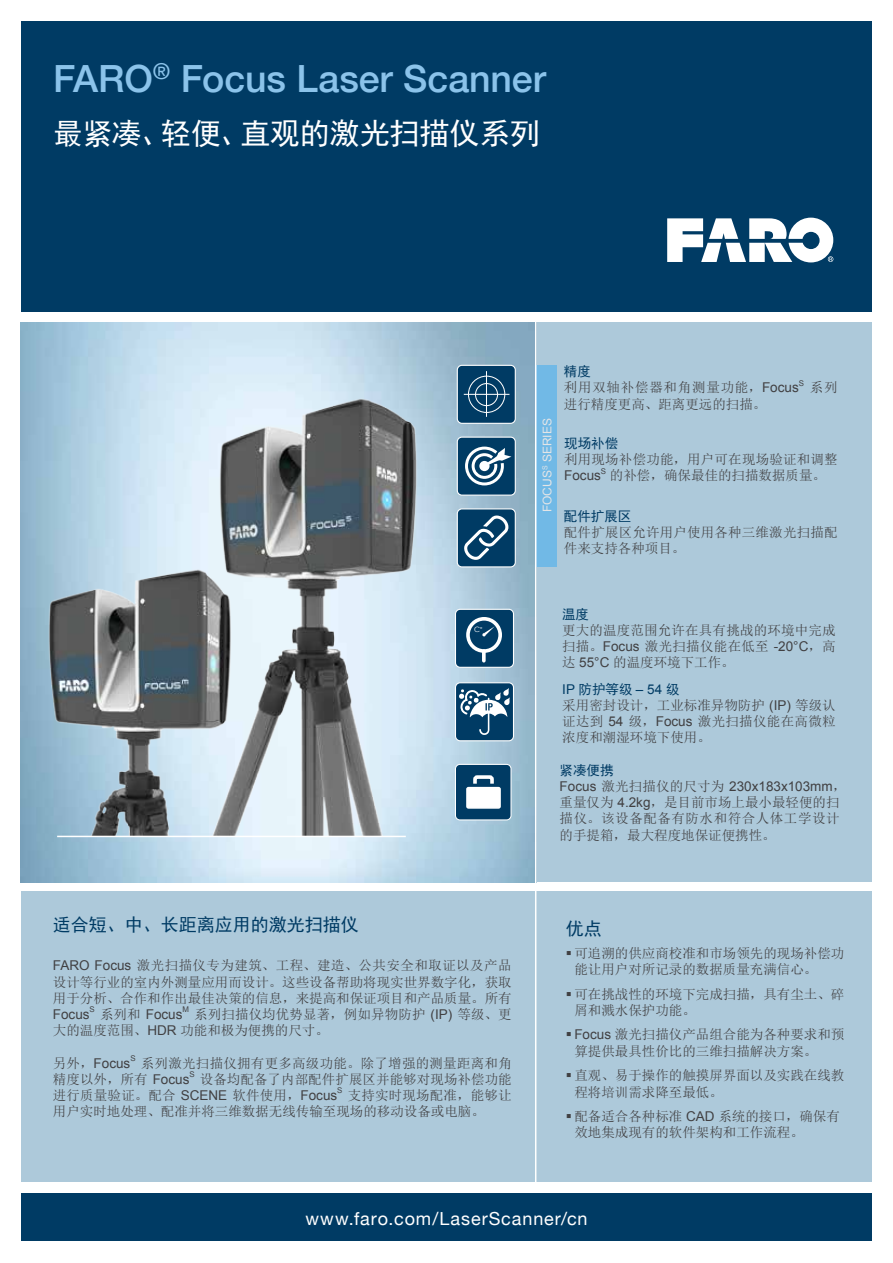
<style>
.page{position:relative;width:893px;height:1263px;background:#fff}
.page>*{position:absolute;margin:0;border:0;box-sizing:border-box;transform-origin:0 0}
.t1{font:500 37.5px "Helvetica Neue";color:#8bc3ea}
.t2{font:30px "Sim Hei";letter-spacing:-.005em;color:#fff}
.t3{font:18px "Helvetica Neue";letter-spacing:.05em;color:#fff}
.t4{font:18px "Sim Hei";color:#003b64}
.t5{font:13.5px/16.2px "Sim Sun";color:#414042}
.t6{font:13.5px "Arial";color:#414042}
.t7{font:13.5px/16.2px "Sim Sun";letter-spacing:.02em;color:#414042}
.t8{font:13.5px "Sim Sun";letter-spacing:.055em;color:#414042}
.t9{font:13.5px "Sim Hei";color:#003b64}
.t10{font:13.5px "Arial";color:#003b64}
.t11{font:12px "Arial";color:#e4e5e6}
.t12{font:7.8px "Arial";color:#414042}
.t13{font:7.35px "Century Gothic";color:#fff}
.s1{font-family:"Arial"}
.s2{font-family:"Sim Sun"}
.s3{font-family:"Sim Hei"}
</style>
<div class="page">
<div style="left:21px;top:21px;width:851px;height:291px;background:#003b64"></div>
<div style="left:21px;top:1193px;width:851px;height:47px;background:#003b64"></div>
<svg style="left:667px;top:218px;width:166px;height:45px"></svg>
<div style="left:21px;top:892px;width:851px;height:290px;background:#adc9da"></div>
<div style="left:527px;top:323px;width:344px;height:559px;background:#adc9da"></div>
<div style="left:537px;top:365px;width:20px;height:201px;background:#71b9e6"></div>
<img style="left:31px;top:382px;width:526px;height:454px">
<hr style="left:535px;top:319px;width:1px;height:869px;background:#fff">
<div style="left:457px;top:437px;width:58px;height:58px;background:#003b64;border-radius:5px"></div>
<div style="left:457px;top:437px;width:59px;height:59px;border:1px solid #fff;border-radius:5px"></div>
<svg style="left:465px;top:447px;width:46px;height:38px"></svg>
<div style="left:457px;top:365px;width:58px;height:58px;background:#003b64;border-radius:5px"></div>
<div style="left:457px;top:365px;width:59px;height:59px;border:1px solid #fff;border-radius:5px"></div>
<div style="left:468px;top:376px;width:37px;height:37px;border:1px solid #fff;border-radius:50%"></div>
<div style="left:475px;top:383px;width:23px;height:23px;border:1px solid #fff;border-radius:50%"></div>
<hr style="left:486px;top:371px;width:1px;height:46px;background:#fff">
<hr style="left:464px;top:394px;width:45px;height:1px;background:#fff">
<div style="left:455px;top:683px;width:58px;height:58px;background:#003b64;border-radius:5px"></div>
<div style="left:455px;top:682px;width:59px;height:59px;border:1px solid #fff;border-radius:5px"></div>
<svg style="left:459px;top:688px;width:51px;height:47px"></svg>
<div style="left:455px;top:764px;width:56px;height:56px;background:#003b64;border-radius:4px"></div>
<div style="left:455px;top:764px;width:57px;height:56px;border:1px solid #fff;border-radius:4px"></div>
<svg style="left:471px;top:775px;width:25px;height:12px"></svg>
<div style="left:467px;top:788px;width:33px;height:20px;background:#fff;border-radius:2px"></div>
<div style="left:466px;top:787px;width:35px;height:22px;border:2px solid #fff;border-radius:2px"></div>
<div style="left:455px;top:609px;width:58px;height:58px;background:#003b64;border-radius:5px"></div>
<div style="left:455px;top:609px;width:59px;height:59px;border:1px solid #fff;border-radius:5px"></div>
<div style="left:466px;top:617px;width:36px;height:36px;border:4px solid #fff;border-radius:50%"></div>
<svg style="left:482px;top:651px;width:4px;height:10px"></svg>
<svg style="left:482px;top:626px;width:13px;height:11px"></svg>
<div style="left:457px;top:509px;width:58px;height:58px;background:#003b64;border-radius:5px"></div>
<div style="left:457px;top:508px;width:59px;height:59px;border:1px solid #fff;border-radius:5px"></div>
<svg style="left:464px;top:515px;width:44px;height:45px"></svg>
<img style="left:20px;top:564px;width:333px;height:272px">
<h1 class="t1" style="left:53px;top:48px;width:494px">FARO<sup>®</sup> Focus Laser Scanner</h1>
<h2 class="t2" style="left:53px;top:119px;width:488px">最紧凑、轻便、直观的激光扫描仪系列</h2>
<p class="t13" style="left:474px;top:624px;width:10px">C<sup>°</sup></p>
<h3 class="t4" style="left:53px;top:915px;width:308px">适合短、中、长距离应用的激光扫描仪</h3>
<p class="t5" style="left:53px;top:957px;width:460px;text-align:justify"><span class="s1">FARO Focus</span> 激光扫描仪专为建筑、工程、建造、公共安全和取证以及产品设计等行业的室内外测量应用而设计。这些设备帮助将现实世界数字化，获取用于分析、合作和作出最佳决策的信息，来提高和保证项目和产品质量。所有</p>
<p class="t6" style="left:53px;top:1005px;width:38px">Focus</p>
<p class="t12" style="left:90px;top:1004px;width:7px">S</p>
<p class="t6" style="left:100px;top:1005px;width:84px"><span class="s2">系列和</span> Focus</p>
<p class="t12" style="left:183px;top:1004px;width:8px">M</p>
<p class="t5" style="left:53px;top:1006px;width:460px;text-indent:141px">系列扫描仪均优势显著，例如异物防护 <span class="s1">(IP)</span> 等级、更大的温度范围、<span class="s1">HDR</span> 功能和极为便携的尺寸。</p>
<p class="t6" style="left:53px;top:1054px;width:79px"><span class="s2">另外，</span>Focus</p>
<p class="t12" style="left:130px;top:1053px;width:7px">S</p>
<p class="t7" style="left:53px;top:1054px;width:460px;text-indent:88px">系列激光扫描仪拥有更多高级功能。除了增强的测量距离和角精度以外，所有 <span class="s1">Focus</span></p>
<p class="t12" style="left:189px;top:1069px;width:7px">S</p>
<p class="t5" style="left:53px;top:1071px;width:460px;text-indent:147px">设备均配备了内部配件扩展区并能够对现场补偿功能进行质量验证。配合 <span class="s1">SCENE</span> 软件使用，<span class="s1">Focus</span></p>
<p class="t12" style="left:337px;top:1085px;width:7px">S</p>
<p class="t5" style="left:53px;top:1087px;width:460px;text-indent:295px">支持实时现场配准，能够让用户实时地处理、配准并将三维数据无线传输至现场的移动设备或电脑。</p>
<p class="t11" style="left:539px;top:512px;width:96px;rotate:-90deg">FOCUS<sup>S</sup> SERIES</p>
<p class="t9" style="left:564px;top:365px;width:28px">精度</p>
<p class="t8" style="left:564px;top:381px;width:236px">利用双轴补偿器和角测量功能，<span class="s1">Focus</span></p>
<p class="t12" style="left:799px;top:378px;width:7px">S</p>
<p class="t5" style="left:810px;top:379px;width:29px">系列</p>
<p class="t5" style="left:564px;top:396px;width:204px">进行精度更高、距离更远的扫描。</p>
<p class="t9" style="left:564px;top:436px;width:55px">现场补偿</p>
<p class="t5" style="left:564px;top:451px;width:275px">利用现场补偿功能，用户可在现场验证和调整</p>
<p class="t6" style="left:564px;top:467px;width:38px">Focus</p>
<p class="t12" style="left:601px;top:466px;width:7px">S</p>
<p class="t5" style="left:610px;top:468px;width:218px">的补偿，确保最佳的扫描数据质量。</p>
<p class="t9" style="left:564px;top:509px;width:69px">配件扩展区</p>
<p class="t5" style="left:564px;top:524px;width:275px">配件扩展区允许用户使用各种三维激光扫描配件来支持各种项目。</p>
<p class="t9" style="left:562px;top:607px;width:28px">温度</p>
<p class="t5" style="left:562px;top:622px;width:275px;text-align:justify">更大的温度范围允许在具有挑战的环境中完成扫描。<span class="s1">Focus</span> 激光扫描仪能在低至 <span class="s1">-20°C</span>，高达 <span class="s1">55°C</span> 的温度环境下工作。</p>
<p class="t10" style="left:562px;top:680px;width:119px">IP <span class="s3">防护等级</span> – 54 <span class="s3">级</span></p>
<p class="t5" style="left:562px;top:697px;width:275px;text-align:justify">采用密封设计，工业标准异物防护 <span class="s1">(IP)</span> 等级认证达到 <span class="s1">54</span> 级，<span class="s1">Focus</span> 激光扫描仪能在高微粒浓度和潮湿环境下使用。</p>
<p class="t9" style="left:560px;top:763px;width:55px">紧凑便携</p>
<p class="t6" style="left:560px;top:777px;width:288px">Focus <span class="s2">激光扫描仪的尺寸为</span> 230x183x103mm<span class="s2">，</span></p>
<p class="t5" style="left:560px;top:794px;width:281px;text-align:justify">重量仅为 <span class="s1">4.2kg</span>，是目前市场上最小最轻便的扫描仪。该设备配备有防水和符合人体工学设计的手提箱，最大程度地保证便携性。</p>
<h3 class="t4" style="left:566px;top:920px;width:37px">优点</h3>
<p class="t5" style="left:574px;top:945px;width:271px">可追溯的供应商校准和市场领先的现场补偿功能让用户对所记录的数据质量充满信心。</p>
<p class="t5" style="left:574px;top:985px;width:271px">可在挑战性的环境下完成扫描，具有尘土、碎屑和溅水保护功能。</p>
<p class="t5" style="left:574px;top:1026px;width:272px"><span class="s1">Focus</span> 激光扫描仪产品组合能为各种要求和预算提供最具性价比的三维扫描解决方案。</p>
<p class="t5" style="left:574px;top:1067px;width:271px">直观、易于操作的触摸屏界面以及实践在线教程将培训需求降至最低。</p>
<p class="t5" style="left:574px;top:1108px;width:267px">配备适合各种标准 <span class="s1">CAD</span> 系统的接口，确保有效地集成现有的软件架构和工作流程。</p>
<h3 class="t3" style="left:305px;top:1205px;width:284px">www.faro.com/LaserScanner/cn</h3>
</div>
